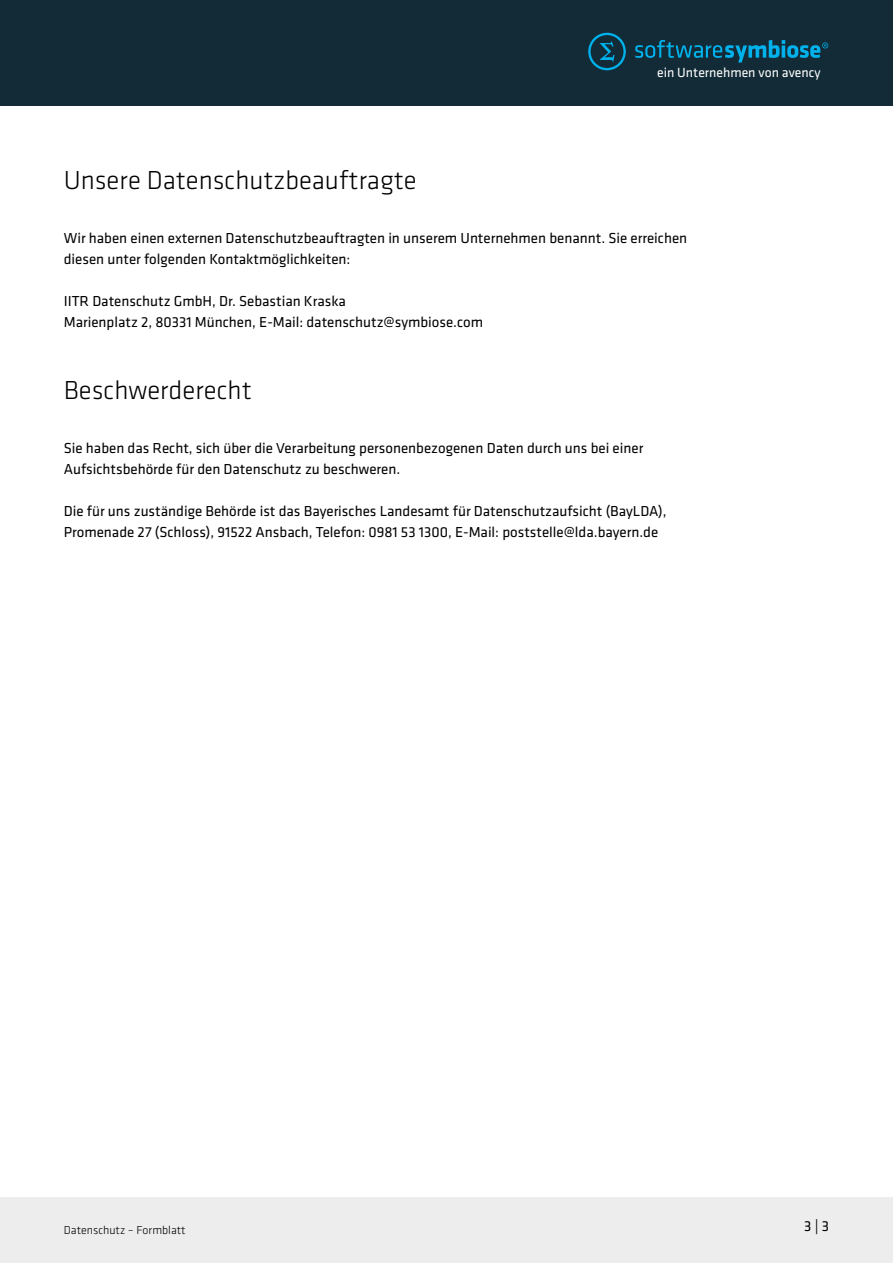
<style>
.page{position:relative;width:893px;height:1263px;background:#fff}
.page>*{position:absolute;margin:0;border:0;box-sizing:border-box;transform-origin:0 0}
.t1{font:300 27px "Klavika";color:#000}
.t2{font:15px/21px "Klavika";color:#000}
.t3{font:13.65px "Klavika";color:#fff}
.t4{font:300 12px "Klavika";color:#000}
</style>
<div class="page">
<div style="left:0;top:0;width:893px;height:106px;background:#122b36"></div>
<div style="left:0;top:1198px;width:893px;height:65px;background:#eeeded"></div>
<svg style="left:588px;top:33px;width:38px;height:37px"></svg>
<svg style="left:635px;top:40px;width:193px;height:23px"></svg>
<p class="t3" style="left:657px;top:65px;width:165px">ein Unternehmen von avency</p>
<h1 class="t1" style="left:64px;top:165px;width:354px">Unsere Datenschutzbeauftragte</h1>
<p class="t2" style="left:64px;top:228px;width:625px">Wir haben einen externen Datenschutzbeauftragten in unserem Unternehmen benannt. Sie erreichen diesen unter folgenden Kontaktmöglichkeiten:</p>
<p class="t2" style="left:64px;top:291px;width:421px">IITR Datenschutz GmbH, Dr. Sebastian Kraska<br>Marienplatz 2, 80331 München, E-Mail: datenschutz@symbiose.com</p>
<h1 class="t1" style="left:64px;top:375px;width:189px">Beschwerderecht</h1>
<p class="t2" style="left:64px;top:438px;width:581px">Sie haben das Recht, sich über die Verarbeitung personenbezogenen Daten durch uns bei einer<br>Aufsichtsbehörde für den Datenschutz zu beschweren.</p>
<p class="t2" style="left:64px;top:501px;width:604px">Die für uns zuständige Behörde ist das Bayerisches Landesamt für Datenschutzaufsicht (BayLDA),<br>Promenade 27 (Schloss), 91522 Ansbach, Telefon: 0981 53 1300, E-Mail: poststelle@lda.bayern.de</p>
<p class="t4" style="left:64px;top:1223px;width:123px">Datenschutz – Formblatt</p>
<p class="t2" style="left:804px;top:1216px;width:26px">3 | 3</p>
</div>
